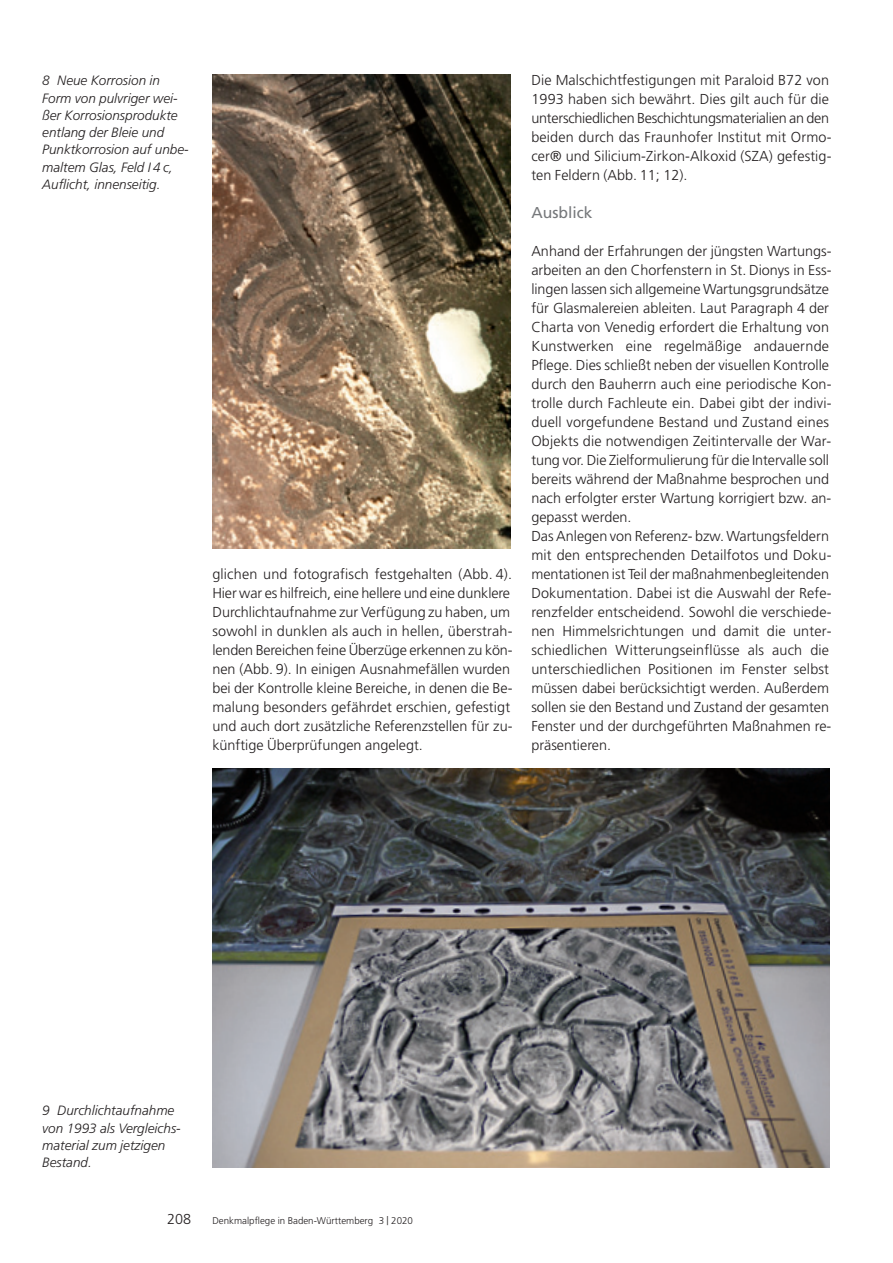
<style>
.page{position:relative;width:893px;height:1263px;background:#fff}
.page>*{position:absolute;margin:0;border:0;box-sizing:border-box;transform-origin:0 0}
.t1{font:15.75px "Frutiger";color:#76787b}
.t2{font:300 14.4px/19px "Frutiger";color:#231f20}
.t3{font:italic 300 13.5px/17.2px "Frutiger";color:#231f20}
.t4{font:300 9.75px "Frutiger";color:#231f20}
.s1{font-size:12px}
</style>
<div class="page">
<img style="left:212px;top:769px;width:617px;height:399px">
<img style="left:212px;top:74px;width:298px;height:474px">
<p class="t3" style="left:42px;top:73px;width:148px">8 Neue Korrosion in<br>Form von pulvriger wei&shy;ßer Korrosionsprodukte entlang der Bleie und<br>Punktkorrosion auf unbe&shy;maltem Glas, Feld I 4 c,<br>Auflicht, innenseitig.</p>
<p class="t2" style="left:212px;top:565px;width:302px">glichen und fotografisch festgehalten (Abb. 4).<br>Hier war es hilfreich, eine hellere und eine dunklere Durchlichtaufnahme zur Verfügung zu haben, um sowohl in dunklen als auch in hellen, überstrah&shy;lenden Berei chen feine Überzüge erkennen zu kön&shy;nen (Abb. 9). In einigen Ausnahmefällen wurden bei der Kontrolle kleine Bereiche, in denen die Be&shy;malung besonders gefährdet erschien, gefestigt und auch dort zusätzliche Referenzstellen für zu&shy;künftige Überprüfungen angelegt.</p>
<p class="t2" style="left:531px;top:72px;width:302px">Die Malschichtfestigungen mit Paraloid B72 von 1993 haben sich bewährt. Dies gilt auch für die unterschiedlichen Beschichtungsmaterialien an den beiden durch das Fraunhofer Institut mit Ormo&shy;cer® und Silicium-Zirkon-Alkoxid (SZA) gefestig&shy;ten Feldern (Abb. 11; 12).</p>
<p class="t1" style="left:531px;top:206px;width:63px">Ausblick</p>
<p class="t2" style="left:531px;top:243px;width:302px">Anhand der Erfahrungen der jüngsten Wartungs&shy;arbeiten an den Chorfenstern in St. Dionys in Ess&shy;lingen lassen sich allgemeine Wartungsgrundsätze für Glasmalereien ableiten. Laut Paragraph 4 der Charta von Venedig erfordert die Erhaltung von Kunstwerken eine regelmäßige andauernde Pflege. Dies schließt neben der visuellen Kontrolle durch den Bauherrn auch eine periodische Kon&shy;trolle durch Fachleute ein. Dabei gibt der indivi&shy;duell vorgefundene Bestand und Zustand eines Objekts die notwendigen Zeitintervalle der War&shy;tung vor. Die Zielformulierung für die Intervalle soll bereits während der Maßnahme besprochen und nach erfolgter erster Wartung korrigiert bzw. an&shy;gepasst werden.<br>Das Anlegen von Referenz- bzw. Wartungsfeldern mit den entsprechenden Detailfotos und Doku&shy;mentationen ist Teil der maßnahmenbegleitenden Dokumentation. Dabei ist die Auswahl der Refe&shy;renzfelder entscheidend. Sowohl die verschiede&shy;nen Himmelsrichtungen und damit die unter&shy;schiedlichen Witterungseinflüsse als auch die unterschiedlichen Positionen im Fenster selbst müssen dabei berücksichtigt werden. Außerdem sollen sie den Bestand und Zustand der gesamten Fenster und der durchgeführten Maßnahmen re&shy;präsentieren.</p>
<p class="t3" style="left:42px;top:1103px;width:140px">9 Durchlichtaufnahme von 1993 als Vergleichs - material zum jetzigen<br>Bestand.</p>
<p class="t2" style="left:167px;top:1211px;width:26px">208</p>
<p class="t4" style="left:212px;top:1217px;width:202px">Denkmalpflege in Baden-Württemberg 3 <span class="s1">|</span> 2020</p>
</div>
